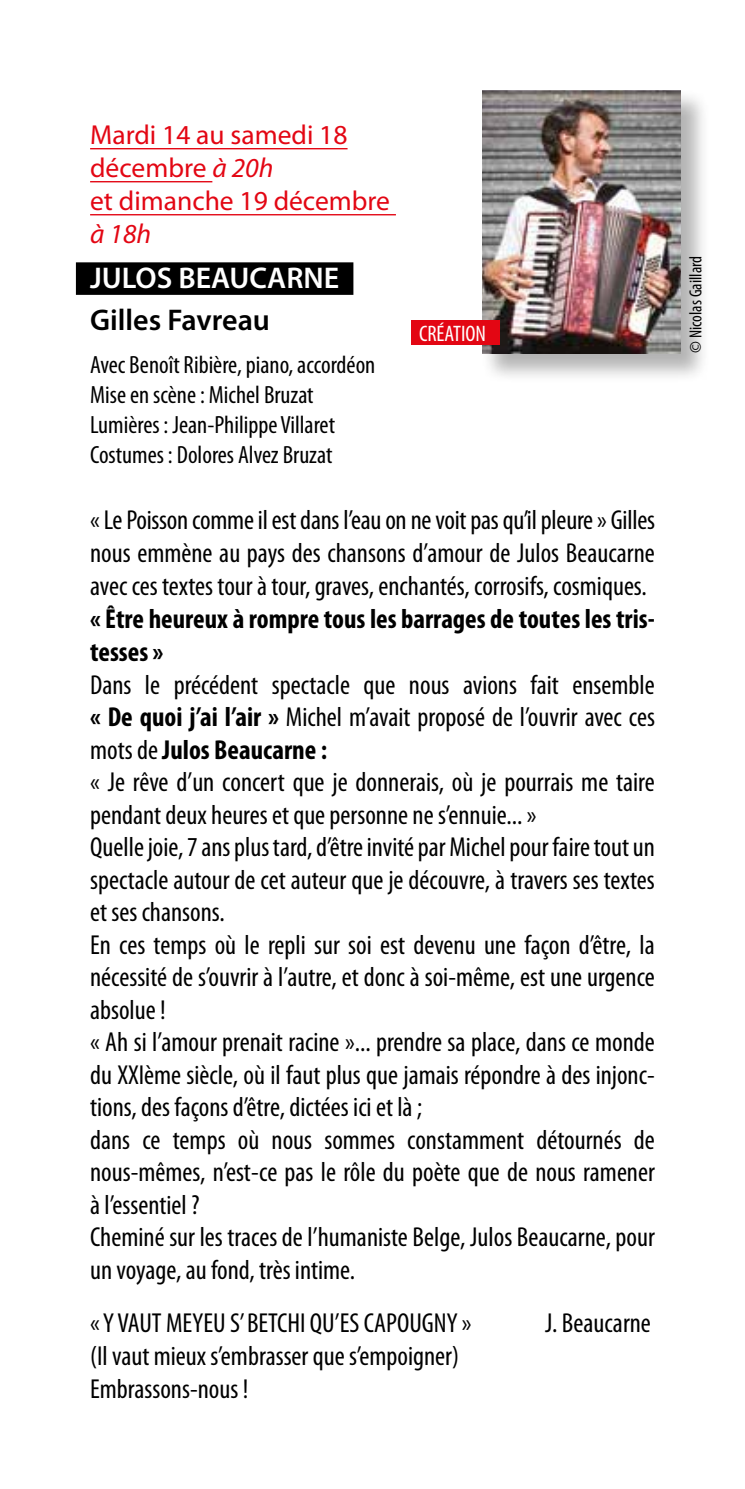
<style>
.page{position:relative;width:745px;height:1489px;background:#fff}
.page>*{position:absolute;margin:0;border:0;box-sizing:border-box;transform-origin:0 0}
.t1{font:600 30px "Myriad Pro";color:#fff}
.t2{font:600 30px "Myriad Pro";color:#000}
.t3{font:condensed 27.5px/32.5px "Myriad Pro";color:#000}
.t4{font:700 condensed 27.5px/33px "Myriad Pro";color:#000}
.t5{font:27.5px/33px "Myriad Pro";color:#e30613}
.t6{font:italic 27.5px "Myriad Pro";color:#e30613}
.t7{font:condensed 25px/30px "Myriad Pro";color:#000}
.t8{font:condensed 22.5px "Myriad Pro";color:#fff}
.t9{font:condensed 17.5px "Myriad Pro";color:#000}
.s1{font-style:italic}
.s2{font-weight:700}
</style>
<div class="page">
<hr style="left:90px;top:148px;width:257px;height:1px;background:#e30613">
<hr style="left:90px;top:181px;width:122px;height:1px;background:#e30613">
<hr style="left:90px;top:214px;width:305px;height:1px;background:#e30613">
<div style="left:76px;top:262px;width:277px;height:33px;background:#000"></div>
<div style="left:481px;top:89px;width:228px;height:295px;background:#000;opacity:.3"></div>
<img style="left:482px;top:90px;width:198px;height:264px">
<div style="left:411px;top:320px;width:89px;height:25px;background:#e30613"></div>
<p class="t5" style="left:90px;top:117px;width:301px">Mardi 14 au samedi 18 décembre <span class="s1">à 20h<br></span>et dimanche 19 décembre</p>
<p class="t6" style="left:90px;top:216px;width:63px">à 18h</p>
<p class="t1" style="left:90px;top:258px;width:250px">JULOS BEAUCARNE</p>
<p class="t2" style="left:90px;top:301px;width:181px">Gilles Favreau</p>
<p class="t7" style="left:90px;top:349px;width:286px">Avec Benoît Ribière, piano, accordéon Mise en scène : Michel Bruzat Lumières : Jean-Philippe Villaret Costumes : Dolores Alvez Bruzat</p>
<p class="t8" style="left:419px;top:320px;width:68px">CRÉATION</p>
<p class="t3" style="left:90px;top:503px;width:566px;text-align:justify">« Le Poisson comme il est dans l’eau on ne voit pas qu’il pleure » Gilles nous emmène au pays des chansons d’amour de Julos Beaucarne avec ces textes tour à tour, graves, enchantés, corrosifs, cosmiques.</p>
<p class="t4" style="left:90px;top:601px;width:566px">« Être heureux à rompre tous les barrages de toutes les tris&shy;tesses »</p>
<p class="t3" style="left:90px;top:667px;width:566px">Dans le précédent spectacle que nous avions fait ensemble <span class="s2">« De quoi j’ai l’air »</span> Michel m’avait proposé de l’ouvrir avec ces mots de <span class="s2">Julos Beaucarne :<br></span>« Je rêve d’un concert que je donnerais, où je pourrais me taire pendant deux heures et que personne ne s’ennuie... »<br>Quelle joie, 7 ans plus tard, d’être invité par Michel pour faire tout un spectacle autour de cet auteur que je découvre, à travers ses textes et ses chansons.<br>En ces temps où le repli sur soi est devenu une façon d’être, la nécessité de s’ouvrir à l’autre, et donc à soi-même, est une urgence absolue !<br>« Ah si l’amour prenait racine »... prendre sa place, dans ce monde du XXIème siècle, où il faut plus que jamais répondre à des injonc&shy;tions, des façons d’être, dictées ici et là ;<br>dans ce temps où nous sommes constamment détournés de nous-mêmes, n’est-ce pas le rôle du poète que de nous ramener à l’essentiel ?<br>Cheminé sur les traces de l’humaniste Belge, Julos Beaucarne, pour un voyage, au fond, très intime.</p>
<p class="t3" style="left:90px;top:1306px;width:383px">« Y VAUT MEYEU S’ BETCHI QU’ES CAPOUGNY »</p>
<p class="t3" style="left:544px;top:1306px;width:107px">J. Beaucarne</p>
<p class="t3" style="left:90px;top:1339px;width:370px">(Il vaut mieux s’embrasser que s’empoigner)<br>Embrassons-nous !</p>
<p class="t9" style="left:684px;top:353px;width:98px;rotate:-90deg">© Nicolas Gaillard</p>
</div>
